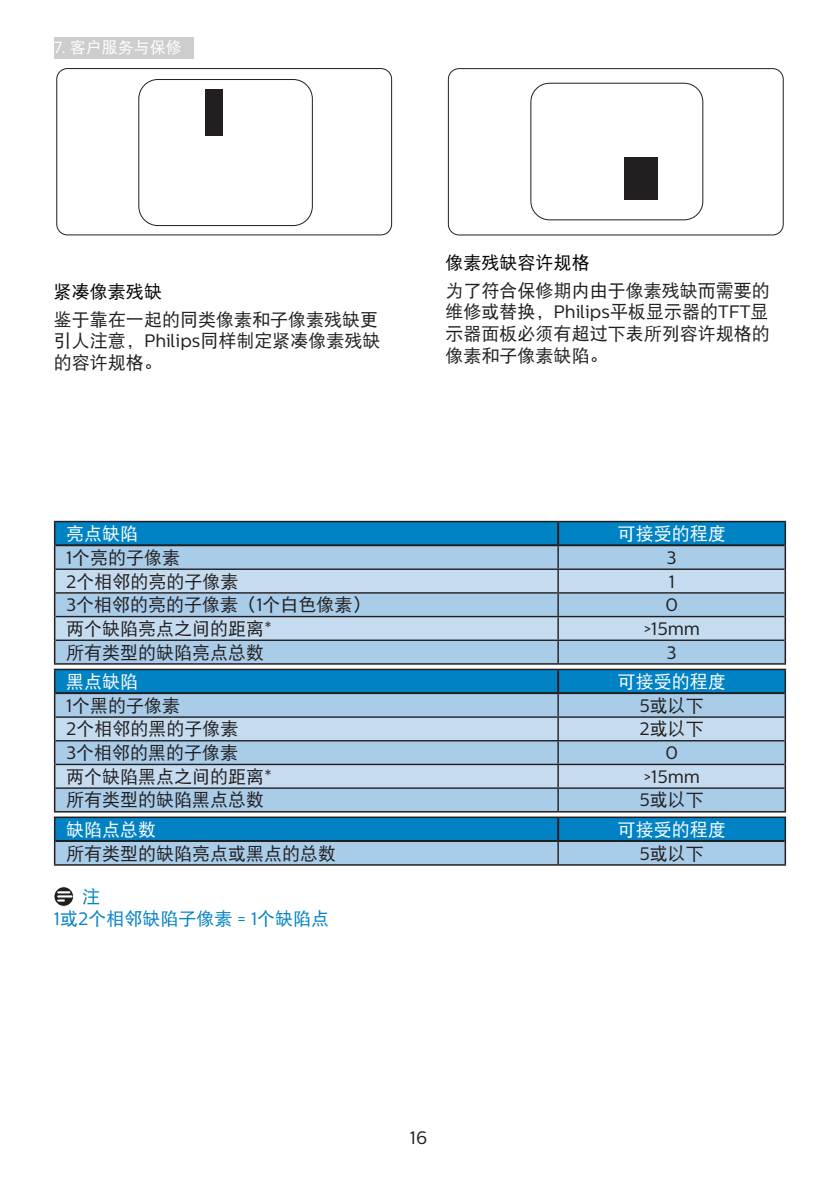
<style>
.page{position:relative;width:840px;height:1191px;background:#fff}
.page>*{position:absolute;margin:0;border:0;box-sizing:border-box;transform-origin:0 0}
.chapter-paragraph{font:18px/21.6px "DFP Hei W5";color:#231f20}
.t1{font:18px "DFP Hei W5";color:#fff}
.t2{font:18px "Centrale Sans";color:#231f20}
.Note_body{font:18px "DFP Hei W5";color:#0082c5}
.Heading_3{font:18px "DFP Hei W5";color:#000}
.Heading_4_blue{font:18px "DFP Hei W5";color:#0082c5}
.t3{font:16px "DFP Hei W5";color:#fff}
.s1{font-family:"Centrale Sans"}
</style>
<div class="page">
<div style="left:54px;top:37px;width:139px;height:22px;background:#cdcdcd"></div>
<div style="left:56px;top:68px;width:335px;height:167px;border:1px solid #231f20;border-radius:11px"></div>
<div style="left:138px;top:79px;width:174px;height:147px;border:1px solid #231f20;border-radius:19px"></div>
<div style="left:205px;top:89px;width:18px;height:46px;background:#231f20"></div>
<div style="left:448px;top:68px;width:335px;height:167px;border:1px solid #231f20;border-radius:11px"></div>
<div style="left:530px;top:83px;width:172px;height:137px;border:1px solid #231f20;border-radius:19px"></div>
<div style="left:624px;top:157px;width:33px;height:42px;background:#231f20"></div>
<hr style="left:54px;top:663px;width:504px;height:1px;background:#231f20">
<hr style="left:558px;top:663px;width:227px;height:1px;background:#231f20">
<svg style="left:54px;top:521px;width:731px;height:142px;background:#8ebad8"></svg>
<hr style="left:557px;top:522px;width:2px;height:22px;background:#231f20">
<hr style="left:54px;top:811px;width:504px;height:1px;background:#231f20">
<hr style="left:558px;top:811px;width:227px;height:1px;background:#231f20">
<hr style="left:54px;top:668px;width:504px;height:2px;background:#231f20">
<hr style="left:558px;top:668px;width:227px;height:2px;background:#231f20">
<svg style="left:54px;top:669px;width:731px;height:142px;background:#8ebad8"></svg>
<hr style="left:557px;top:670px;width:2px;height:22px;background:#231f20">
<hr style="left:54px;top:816px;width:504px;height:2px;background:#231f20">
<hr style="left:558px;top:816px;width:227px;height:2px;background:#231f20">
<svg style="left:54px;top:817px;width:731px;height:48px;background:#509bc7"></svg>
<hr style="left:557px;top:818px;width:2px;height:22px;background:#231f20">
<svg style="left:54px;top:886px;width:20px;height:20px"></svg>
<div style="left:54px;top:886px;width:20px;height:20px;border:1px solid #fff;border-radius:50%"></div>
<svg style="left:58px;top:891px;width:13px;height:10px"></svg>
<p class="t3" style="left:54px;top:39px;width:129px"><span class="s1">7.</span> 客户服务与保修</p>
<p class="Heading_3" style="left:54px;top:283px;width:109px">紧凑像素残缺</p>
<p class="chapter-paragraph" style="left:54px;top:308px;width:328px">鉴于靠在一起的同类像素和子像素残缺更引人注意，<span class="s1">Philips</span>同样制定紧凑像素残缺的容许规格。</p>
<p class="Heading_3" style="left:445px;top:254px;width:146px">像素残缺容许规格</p>
<p class="chapter-paragraph" style="left:445px;top:279px;width:326px;text-align:justify">为了符合保修期内由于像素残缺而需要的维修或替换，<span class="s1">Philips</span>平板显示器的<span class="s1">TFT</span>显示器面板必须有超过下表所列容许规格的像素和子像素缺陷。</p>
<p class="t1" style="left:66px;top:524px;width:74px">亮点缺陷</p>
<p class="t1" style="left:617px;top:524px;width:109px">可接受的程度</p>
<p class="chapter-paragraph" style="left:66px;top:546px;width:116px"><span class="s1">1</span>个亮的子像素</p>
<p class="t2" style="left:666px;top:547px;width:12px">3</p>
<p class="chapter-paragraph" style="left:66px;top:570px;width:174px"><span class="s1">2</span>个相邻的亮的子像素</p>
<p class="t2" style="left:668px;top:571px;width:8px">1</p>
<p class="chapter-paragraph" style="left:66px;top:594px;width:306px"><span class="s1">3</span>个相邻的亮的子像素（<span class="s1">1</span>个白色像素）</p>
<p class="t2" style="left:665px;top:594px;width:14px">0</p>
<p class="chapter-paragraph" style="left:66px;top:617px;width:207px">两个缺陷亮点之间的距离<span class="s1">*</span></p>
<p class="t2" style="left:643px;top:618px;width:58px">&gt;15mm</p>
<p class="chapter-paragraph" style="left:66px;top:641px;width:200px">所有类型的缺陷亮点总数</p>
<p class="t2" style="left:666px;top:642px;width:12px">3</p>
<p class="t1" style="left:66px;top:672px;width:74px">黑点缺陷</p>
<p class="t1" style="left:617px;top:672px;width:109px">可接受的程度</p>
<p class="chapter-paragraph" style="left:66px;top:694px;width:116px"><span class="s1">1</span>个黑的子像素</p>
<p class="chapter-paragraph" style="left:639px;top:694px;width:66px"><span class="s1">5</span>或以下</p>
<p class="chapter-paragraph" style="left:66px;top:718px;width:174px"><span class="s1">2</span>个相邻的黑的子像素</p>
<p class="chapter-paragraph" style="left:639px;top:718px;width:66px"><span class="s1">2</span>或以下</p>
<p class="chapter-paragraph" style="left:66px;top:742px;width:174px"><span class="s1">3</span>个相邻的黑的子像素</p>
<p class="t2" style="left:665px;top:742px;width:14px">0</p>
<p class="chapter-paragraph" style="left:66px;top:765px;width:207px">两个缺陷黑点之间的距离<span class="s1">*</span></p>
<p class="t2" style="left:643px;top:766px;width:58px">&gt;15mm</p>
<p class="chapter-paragraph" style="left:66px;top:789px;width:200px">所有类型的缺陷黑点总数</p>
<p class="chapter-paragraph" style="left:639px;top:789px;width:66px"><span class="s1">5</span>或以下</p>
<p class="t1" style="left:66px;top:820px;width:92px">缺陷点总数</p>
<p class="t1" style="left:617px;top:820px;width:109px">可接受的程度</p>
<p class="chapter-paragraph" style="left:66px;top:842px;width:272px">所有类型的缺陷亮点或黑点的总数</p>
<p class="chapter-paragraph" style="left:639px;top:842px;width:66px"><span class="s1">5</span>或以下</p>
<p class="Heading_4_blue" style="left:82px;top:887px;width:19px">注</p>
<p class="Note_body" style="left:54px;top:910px;width:277px"><span class="s1">1</span>或<span class="s1">2</span>个相邻缺陷子像素 <span class="s1">= 1</span>个缺陷点</p>
<p class="t2" style="left:409px;top:1127px;width:19px">16</p>
</div>
